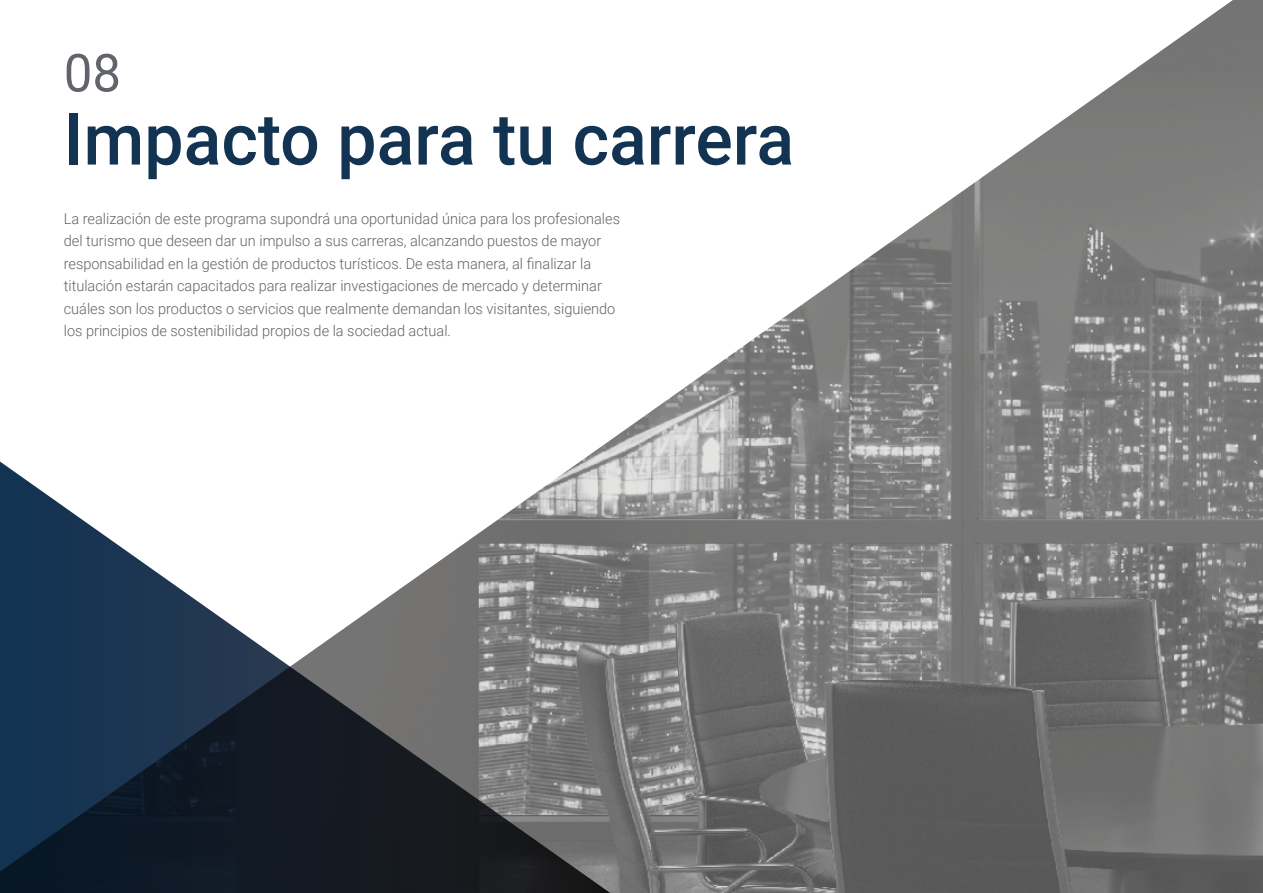
<style>
.page{position:relative;width:1263px;height:893px;background:#fff}
.page>*{position:absolute;margin:0;border:0;box-sizing:border-box;transform-origin:0 0}
.t1{font:500 72px "Roboto";color:#123352}
.t2{font:52.5px "Roboto";color:#61646a}
.t3{font:300 15px/22.5px "Roboto";color:#61646a}
</style>
<div class="page">
<img style="left:602px;top:0;width:661px;height:893px">
<svg style="left:0;top:446px;width:640px;height:447px"></svg>
<h2 class="t2" style="left:64px;top:36px;width:59px">08</h2>
<h1 class="t1" style="left:64px;top:89px;width:732px">Impacto para tu carrera</h1>
<p class="t3" style="left:64px;top:207px;width:558px">La realización de este programa supondrá una oportunidad única para los profesionales del turismo que deseen dar un impulso a sus carreras, alcanzando puestos de mayor responsabilidad en la gestión de productos turísticos. De esta manera, al finalizar la titulación estarán capacitados para realizar investigaciones de mercado y determinar cuáles son los productos o servicios que realmente demandan los visitantes, siguiendo los principios de sostenibilidad propios de la sociedad actual.</p>
</div>
